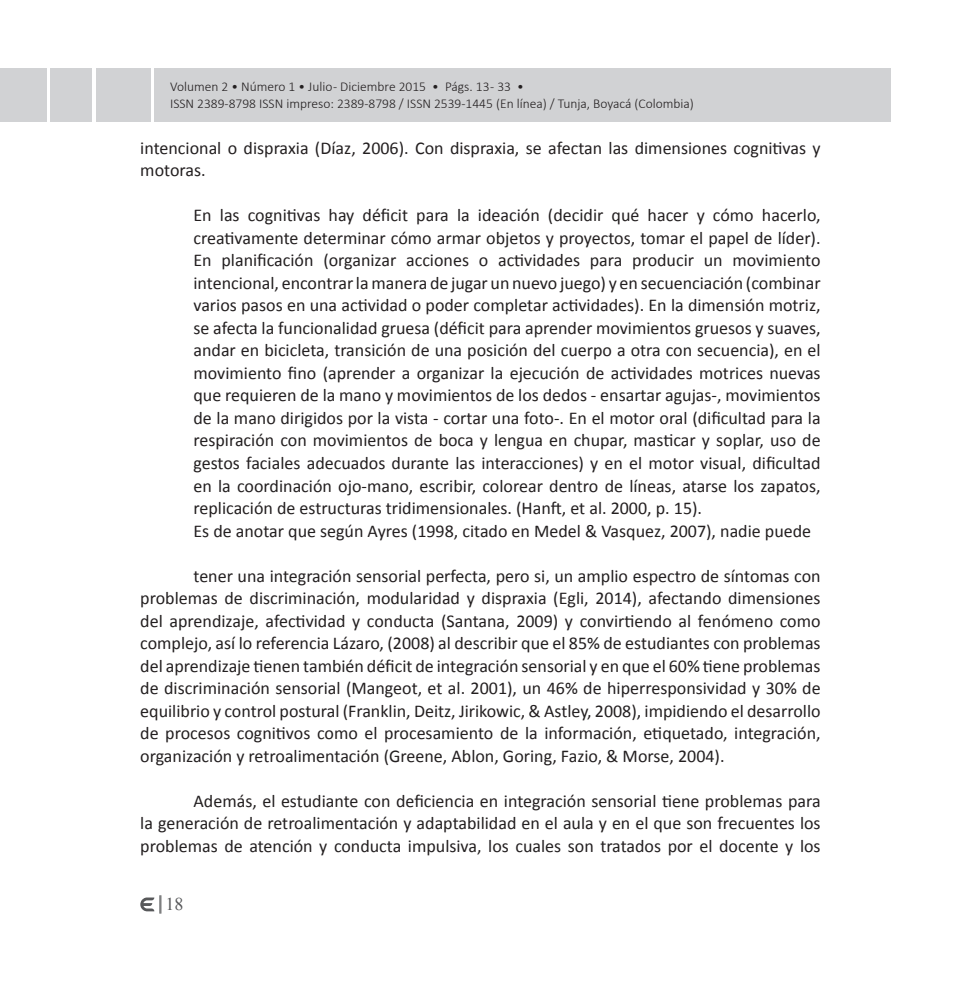
<style>
.page{position:relative;width:961px;height:1006px;background:#fff}
.page>*{position:absolute;margin:0;border:0;box-sizing:border-box;transform-origin:0 0}
.t1{font:18px/22.5px "Calibri";color:#231f20}
.t2{font:18px "Times New Roman";color:#57585a}
.t3{font:300 13.5px/16.2px "Calibri";color:#231f20}
</style>
<div class="page">
<div style="left:50px;top:68px;width:42px;height:53px;background:#d1d2d4"></div>
<div style="left:0;top:68px;width:47px;height:53px;background:#d1d2d4"></div>
<div style="left:96px;top:68px;width:55px;height:53px;background:#d1d2d4"></div>
<div style="left:154px;top:68px;width:737px;height:53px;background:#d1d2d4"></div>
<svg style="left:140px;top:897px;width:14px;height:14px"></svg>
<svg style="left:160px;top:895px;width:2px;height:18px"></svg>
<p class="t3" style="left:170px;top:79px;width:525px">Volumen 2 • Número 1 • Julio - Diciembre 2015 • Págs. 13 - 33 •<br>ISSN 2389-8798 ISSN impreso: 2389-8798 / ISSN 2539-1445 (En línea) / Tunja, Boyacá (Colombia)</p>
<p class="t1" style="left:140px;top:136px;width:682px">intencional o dispraxia (Díaz, 2006). Con dispraxia, se afectan las dimensiones cognitivas y motoras.</p>
<p class="t1" style="left:193px;top:203px;width:629px">En las cognitivas hay déficit para la ideación (decidir qué hacer y cómo hacerlo, creativamente determinar cómo armar objetos y proyectos, tomar el papel de líder).<br>En planificación (organizar acciones o actividades para producir un movimiento intencional, encontrar la manera de jugar un nuevo juego) y en secuenciación (combinar varios pasos en una actividad o poder completar actividades). En la dimensión motriz, se afecta la funcionalidad gruesa (déficit para aprender movimientos gruesos y suaves, andar en bicicleta, transición de una posición del cuerpo a otra con secuencia), en el movimiento fino (aprender a organizar la ejecución de actividades motrices nuevas que requieren de la mano y movimientos de los dedos - ensartar agujas-, movimientos de la mano dirigidos por la vista - cortar una foto-. En el motor oral (dificultad para la respiración con movimientos de boca y lengua en chupar, masticar y soplar, uso de gestos faciales adecuados durante las interacciones) y en el motor visual, dificultad en la coordinación ojo-mano, escribir, colorear dentro de líneas, atarse los zapatos, replicación de estructuras tridimensionales. (Hanft, et al. 2000, p. 15).<br>Es de anotar que según Ayres (1998, citado en Medel &amp; Vasquez, 2007), nadie puede</p>
<p class="t1" style="left:140px;top:563px;width:682px;text-align:justify;text-indent:53px">tener una integración sensorial perfecta, pero si, un amplio espectro de síntomas con problemas de discriminación, modularidad y dispraxia (Egli, 2014), afectando dimensiones del aprendizaje, afectividad y conducta (Santana, 2009) y convirtiendo al fenómeno como complejo, así lo referencia Lázaro, (2008) al describir que el 85% de estudiantes con problemas del aprendizaje tienen también déficit de integración sensorial y en que el 60% tiene problemas de discriminación sensorial (Mangeot, et al. 2001), un 46% de hiperresponsividad y 30% de equilibrio y control postural (Franklin, Deitz, Jirikowic, &amp; Astley, 2008), impidiendo el desarrollo de procesos cognitivos como el procesamiento de la información, etiquetado, integración, organización y retroalimentación (Greene, Ablon, Goring, Fazio, &amp; Morse, 2004).</p>
<p class="t1" style="left:140px;top:788px;width:682px;text-align:justify;text-indent:53px">Además, el estudiante con deficiencia en integración sensorial tiene problemas para la generación de retroalimentación y adaptabilidad en el aula y en el que son frecuentes los problemas de atención y conducta impulsiva, los cuales son tratados por el docente y los</p>
<p class="t2" style="left:166px;top:892px;width:19px">18</p>
</div>
